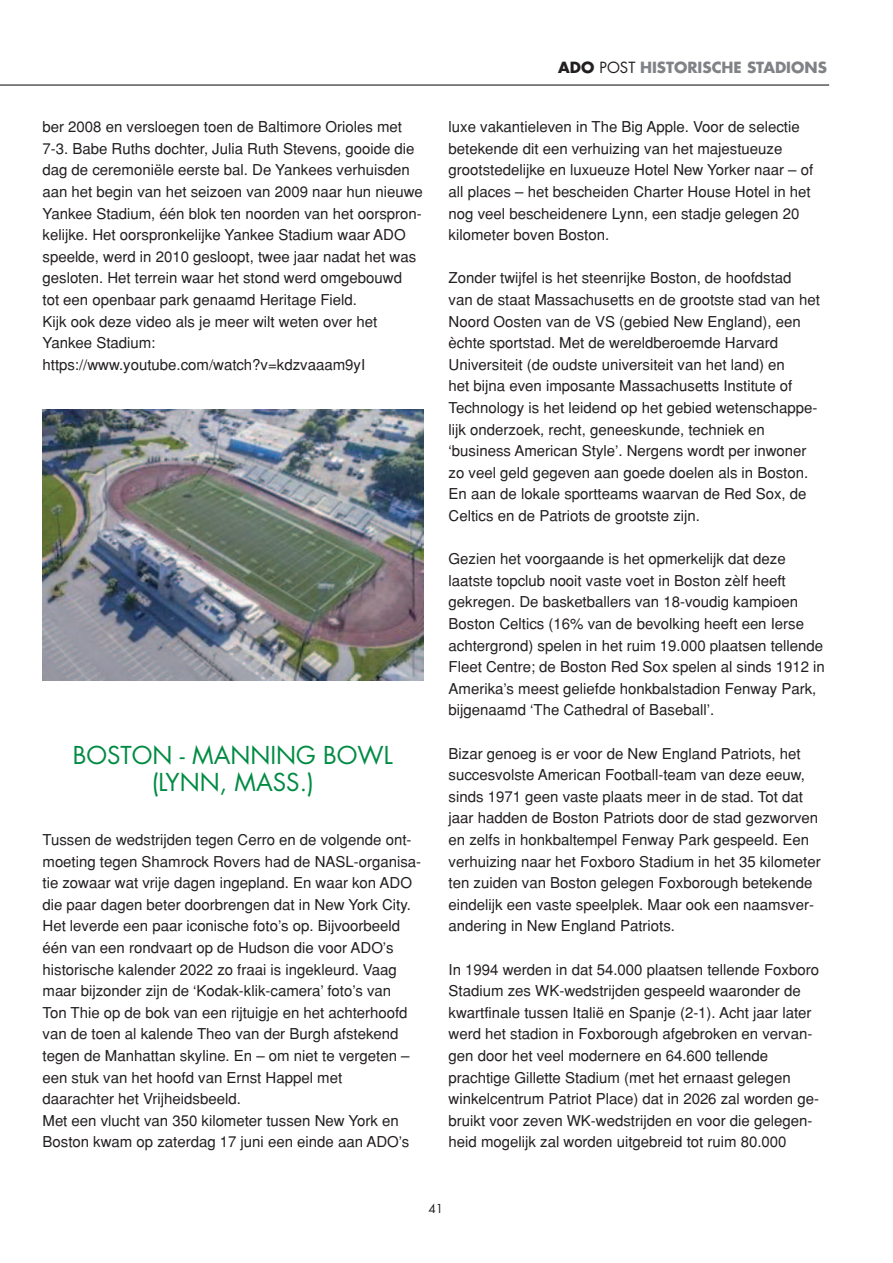
<style>
.page{position:relative;width:893px;height:1263px;background:#fff}
.page>*{position:absolute;margin:0;border:0;box-sizing:border-box;transform-origin:0 0}
.t1{font:24px/27px "Futura";color:#008b43;text-align:center}
.t2{font:15px/21.6px "Helvetica";color:#231f20}
.t3{font:700 15px "Futura";color:#808285}
.t4{font:12px "Futura";color:#231f20}
.s1{color:#231f20}
.s2{font-weight:400;color:#231f20}
</style>
<div class="page">
<hr style="left:0;top:84px;width:829px;height:2px;background:#231f20">
<img style="left:43px;top:410px;width:380px;height:270px">
<p class="t2" style="left:43px;top:117px;width:382px">ber 2008 en versloegen toen de Baltimore Orioles met 7-3. Babe Ruths dochter, Julia Ruth Stevens, gooide die dag de ceremoniële eerste bal. De Yankees verhuisden aan het begin van het seizoen van 2009 naar hun nieuwe Yankee Stadium, één blok ten noorden van het oorspron&shy;kelijke. Het oorspronkelijke Yankee Stadium waar ADO speelde, werd in 2010 gesloopt, twee jaar nadat het was gesloten. Het terrein waar het stond werd omgebouwd<br>tot een openbaar park genaamd Heritage Field.<br>Kijk ook deze video als je meer wilt weten over het Yankee Stadium: https://www.youtube.com/watch?v=kdzvaaam9yI</p>
<h1 class="t1" style="left:73px;top:741px;width:321px">BOSTON - MANNING BOWL (LYNN, MASS.)</h1>
<p class="t2" style="left:43px;top:830px;width:380px">Tussen de wedstrijden tegen Cerro en de volgende ont&shy;moeting tegen Shamrock Rovers had de NASL-organisa&shy;tie zowaar wat vrije dagen ingepland. En waar kon ADO die paar dagen beter doorbrengen dat in New York City.<br>Het leverde een paar iconische foto’s op. Bijvoorbeeld één van een rondvaart op de Hudson die voor ADO’s historische kalender 2022 zo fraai is ingekleurd. Vaag maar bijzonder zijn de ‘Kodak-klik-camera’ foto’s van<br>Ton Thie op de bok van een rijtuigje en het achterhoofd van de toen al kalende Theo van der Burgh afstekend tegen de Manhattan skyline. En – om niet te vergeten – een stuk van het hoofd van Ernst Happel met<br>daarachter het Vrijheidsbeeld.<br>Met een vlucht van 350 kilometer tussen New York en Boston kwam op zaterdag 17 juni een einde aan ADO’s</p>
<p class="t3" style="left:558px;top:61px;width:270px"><span class="s1">ADO</span> <span class="s2">POST</span> HISTORISCHE STADIONS</p>
<p class="t2" style="left:449px;top:117px;width:366px">luxe vakantieleven in The Big Apple. Voor de selectie betekende dit een verhuizing van het majestueuze grootstedelijke en luxueuze Hotel New Yorker naar – of all places – het bescheiden Charter House Hotel in het nog veel bescheidenere Lynn, een stadje gelegen 20 kilometer boven Boston.</p>
<p class="t2" style="left:449px;top:268px;width:373px">Zonder twijfel is het steenrijke Boston, de hoofdstad<br>van de staat Massachusetts en de grootste stad van het Noord Oosten van de VS (gebied New England), een èchte sportstad. Met de wereldberoemde Harvard Universiteit (de oudste universiteit van het land) en<br>het bijna even imposante Massachusetts Institute of Technology is het leidend op het gebied wetenschappe&shy;lijk onderzoek, recht, geneeskunde, techniek en ‘business American Style’. Nergens wordt per inwoner zo veel geld gegeven aan goede doelen als in Boston.<br>En aan de lokale sportteams waarvan de Red Sox, de Celtics en de Patriots de grootste zijn.</p>
<p class="t2" style="left:449px;top:549px;width:378px">Gezien het voorgaande is het opmerkelijk dat deze laatste topclub nooit vaste voet in Boston zèlf heeft gekregen. De basketballers van 18-voudig kampioen Boston Celtics (16% van de bevolking heeft een Ierse achtergrond) spelen in het ruim 19.000 plaatsen tellende Fleet Centre; de Boston Red Sox spelen al sinds 1912 in Amerika’s meest geliefde honkbalstadion Fenway Park, bijgenaamd ‘The Cathedral of Baseball’.</p>
<p class="t2" style="left:449px;top:744px;width:374px">Bizar genoeg is er voor de New England Patriots, het succesvolste American Football-team van deze eeuw, sinds 1971 geen vaste plaats meer in de stad. Tot dat jaar hadden de Boston Patriots door de stad gezworven en zelfs in honkbaltempel Fenway Park gespeeld. Een verhuizing naar het Foxboro Stadium in het 35 kilometer ten zuiden van Boston gelegen Foxborough betekende eindelijk een vaste speelplek. Maar ook een naamsver&shy;andering in New England Patriots.</p>
<p class="t2" style="left:449px;top:960px;width:372px">In 1994 werden in dat 54.000 plaatsen tellende Foxboro Stadium zes WK-wedstrijden gespeeld waaronder de kwartfinale tussen Italië en Spanje (2-1). Acht jaar later werd het stadion in Foxborough afgebroken en vervan&shy;gen door het veel modernere en 64.600 tellende prachtige Gillette Stadium (met het ernaast gelegen winkelcentrum Patriot Place) dat in 2026 zal worden ge&shy;bruikt voor zeven WK-wedstrijden en voor die gelegen&shy;heid mogelijk zal worden uitgebreid tot ruim 80.000</p>
<p class="t4" style="left:428px;top:1201px;width:16px">41</p>
</div>
